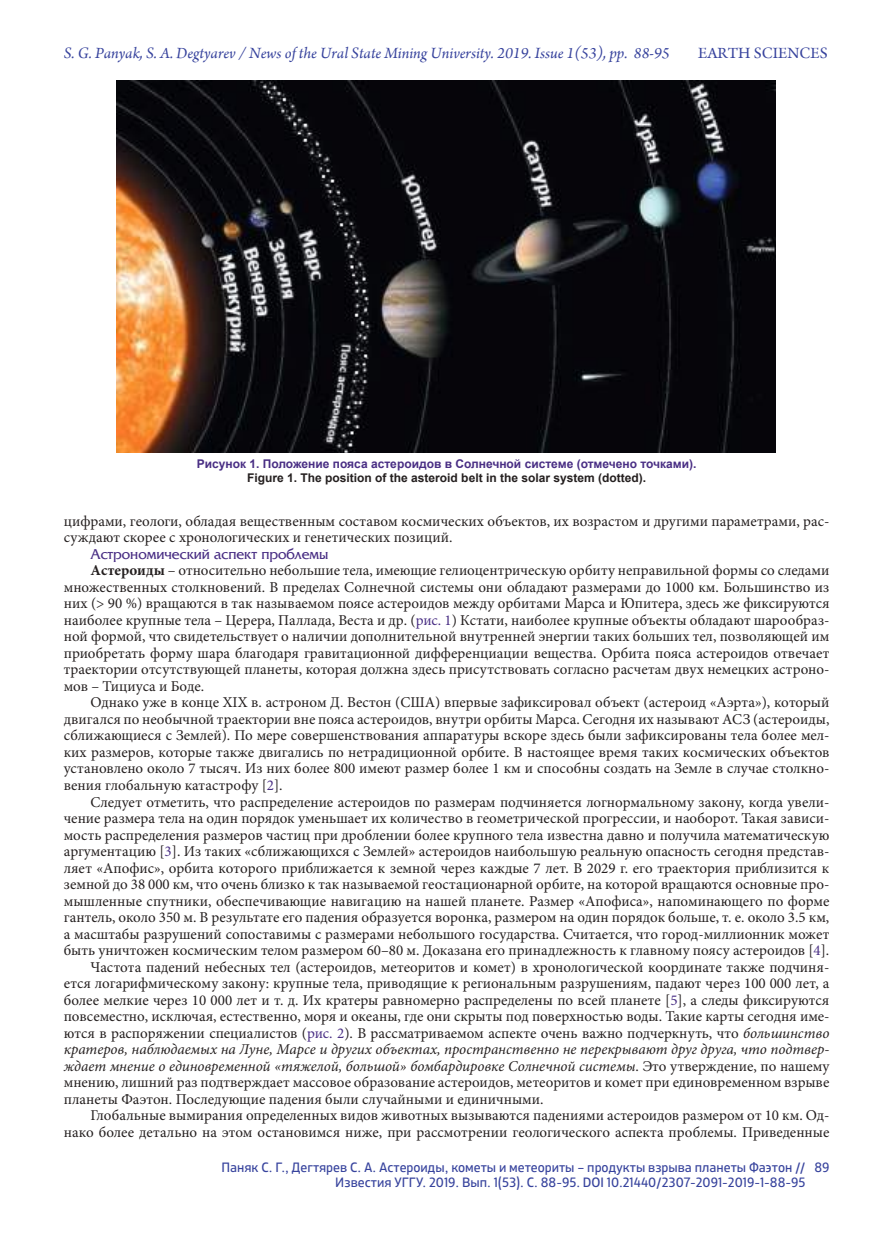
<style>
.page{position:relative;width:872px;height:1234px;background:#fff}
.page>*{position:absolute;margin:0;border:0;box-sizing:border-box;transform-origin:0 0}
.t1{font:italic 16.5px "Arno Pro";color:#37439d}
.t2{font:16.5px "Arno Pro";color:#37439d}
.t3{font:15px/16.5px "Minion Pro";color:#241f1f;text-align:justify}
.t4{font:italic 15px "Minion Pro";color:#241f1f}
.t5{font:15px "AG Friquer";color:#492e84}
.t6{font:13.5px/15px "XXII Centar";color:#37439d;text-align:right}
.t7{font:700 12px "Arial";color:#492e84}
.t8{font:700 12px "Arial";color:#241f1f}
.s1{font-weight:700}
.s2{color:#492e84}
.s3{font-style:italic}
.s4{font-style:normal}
</style>
<div class="page">
<img style="left:117px;top:81px;width:658px;height:371px">
<p class="t1" style="left:64px;top:44px;width:607px">S. G. Panyak, S. A. Degtyarev / News of the Ural State Mining University. 2019. Issue 1(53), pp. 88-95</p>
<p class="t2" style="left:698px;top:44px;width:131px">EARTH SCIENCES</p>
<p class="t7" style="left:197px;top:456px;width:501px">Рисунок 1. Положение пояса астероидов в Солнечной системе (отмечено точками).</p>
<p class="t8" style="left:247px;top:470px;width:400px">Figure 1. The position of the asteroid belt in the solar system (dotted).</p>
<p class="t3" style="left:64px;top:512px;width:767px">цифрами, геологи, обладая вещественным составом космических объектов, их возрастом и другими параметрами, рас&shy;суждают скорее с хронологических и генетических позиций.</p>
<p class="t5" style="left:91px;top:546px;width:239px">Астрономический аспект проблемы</p>
<p class="t3" style="left:64px;top:562px;width:767px;text-indent:27px"><span class="s1">Астероиды</span> – относительно небольшие тела, имеющие гелиоцентрическую орбиту неправильной формы со следами множественных столкновений. В пределах Солнечной системы они обладают размерами до 1000 км. Большинство из них (&gt; 90 %) вращаются в так называемом поясе астероидов между орбитами Марса и Юпитера, здесь же фиксируются наиболее крупные тела – Церера, Паллада, Веста и др. (<span class="s2">рис. 1</span>) Кстати, наиболее крупные объекты обладают шарообраз&shy;ной формой, что свидетельствует о наличии дополнительной внутренней энергии таких больших тел, позволяющей им приобретать форму шара благодаря гравитационной дифференциации вещества. Орбита пояса астероидов отвечает траектории отсутствующей планеты, которая должна здесь присутствовать согласно расчетам двух немецких астроно&shy;мов – Тициуса и Боде.</p>
<p class="t3" style="left:64px;top:694px;width:767px;text-indent:27px">Однако уже в конце XIX в. астроном Д. Вестон (США) впервые зафиксировал объект (астероид «Аэрта»), который двигался по необычной траектории вне пояса астероидов, внутри орбиты Марса. Сегодня их называют АСЗ (астероиды, сближающиеся с Землей). По мере совершенствования аппаратуры вскоре здесь были зафиксированы тела более мел&shy;ких размеров, которые также двигались по нетрадиционной орбите. В настоящее время таких космических объектов установлено около 7 тысяч. Из них более 800 имеют размер более 1 км и способны создать на Земле в случае столкно&shy;вения глобальную катастрофу [<span class="s2">2</span>].</p>
<p class="t3" style="left:91px;top:793px;width:740px">Следует отметить, что распределение астероидов по размерам подчиняется логнормальному закону, когда увели-</p>
<p class="t3" style="left:64px;top:809px;width:767px">чение размера тела на один порядок уменьшает их количество в геометрической прогрессии, и наоборот. Такая зависи-</p>
<p class="t3" style="left:64px;top:826px;width:767px">мость распределения размеров частиц при дроблении более крупного тела известна давно и получила математическую</p>
<p class="t3" style="left:64px;top:842px;width:767px">аргументацию [<span class="s2">3</span>]. Из таких «сближающихся с Землей» астероидов наибольшую реальную опасность сегодня представ-</p>
<p class="t3" style="left:64px;top:859px;width:767px">ляет «Апофис», орбита которого приближается к земной через каждые 7 лет. В 2029 г. его траектория приблизится к</p>
<p class="t3" style="left:64px;top:875px;width:767px">земной до 38 000 км, что очень близко к так называемой геостационарной орбите, на которой вращаются основные про-</p>
<p class="t3" style="left:64px;top:892px;width:767px">мышленные спутники, обеспечивающие навигацию на нашей планете. Размер «Апофиса», напоминающего по форме</p>
<p class="t3" style="left:64px;top:908px;width:767px">гантель, около 350 м. В результате его падения образуется воронка, размером на один порядок больше, т. е. около 3.5 км,</p>
<p class="t3" style="left:64px;top:925px;width:767px">а масштабы разрушений сопоставимы с размерами небольшого государства. Считается, что город-миллионник может</p>
<p class="t3" style="left:64px;top:941px;width:767px">быть уничтожен космическим телом размером 60–80 м. Доказана его принадлежность к главному поясу астероидов [<span class="s2">4</span>].</p>
<p class="t3" style="left:91px;top:958px;width:740px">Частота падений небесных тел (астероидов, метеоритов и комет) в хронологической координате также подчиня-</p>
<p class="t3" style="left:64px;top:974px;width:767px">ется логарифмическому закону: крупные тела, приводящие к региональным разрушениям, падают через 100 000 лет, а</p>
<p class="t3" style="left:64px;top:991px;width:767px">более мелкие через 10 000 лет и т. д. Их кратеры равномерно распределены по всей планете [<span class="s2">5</span>], а следы фиксируются</p>
<p class="t3" style="left:64px;top:1007px;width:767px">повсеместно, исключая, естественно, моря и океаны, где они скрыты под поверхностью воды. Такие карты сегодня име-</p>
<p class="t3" style="left:64px;top:1024px;width:767px">ются в распоряжении специалистов (<span class="s2">рис. 2</span>). В рассматриваемом аспекте очень важно подчеркнуть, что <span class="s3">большинство</span></p>
<p class="t4" style="left:64px;top:1038px;width:767px">кратеров, наблюдаемых на Луне, Марсе и других объектах, пространственно не перекрывают друг друга, что подтвер-</p>
<p class="t4" style="left:64px;top:1055px;width:767px">ждает мнение о единовременной «тяжелой, большой» бомбардировке Солнечной системы<span class="s4">. Это утверждение, по нашему</span></p>
<p class="t3" style="left:64px;top:1073px;width:767px">мнению, лишний раз подтверждает массовое образование астероидов, метеоритов и комет при единовременном взрыве</p>
<p class="t3" style="left:64px;top:1090px;width:481px">планеты Фаэтон. Последующие падения были случайными и единичными.</p>
<p class="t3" style="left:91px;top:1106px;width:740px">Глобальные вымирания определенных видов животных вызываются падениями астероидов размером от 10 км. Од-</p>
<p class="t3" style="left:64px;top:1123px;width:767px">нако более детально на этом остановимся ниже, при рассмотрении геологического аспекта проблемы. Приведенные</p>
<p class="t6" style="left:221px;top:1159px;width:585px">Паняк С. Г., Дегтярев С. А. Астероиды, кометы и метеориты – продукты взрыва планеты Фаэтон //<br>Известия УГГУ. 2019. Вып. 1(53). С. 88-95. DOI 10.21440/2307-2091-2019-1-88-95</p>
<p class="t6" style="left:814px;top:1159px;width:17px">89</p>
</div>
